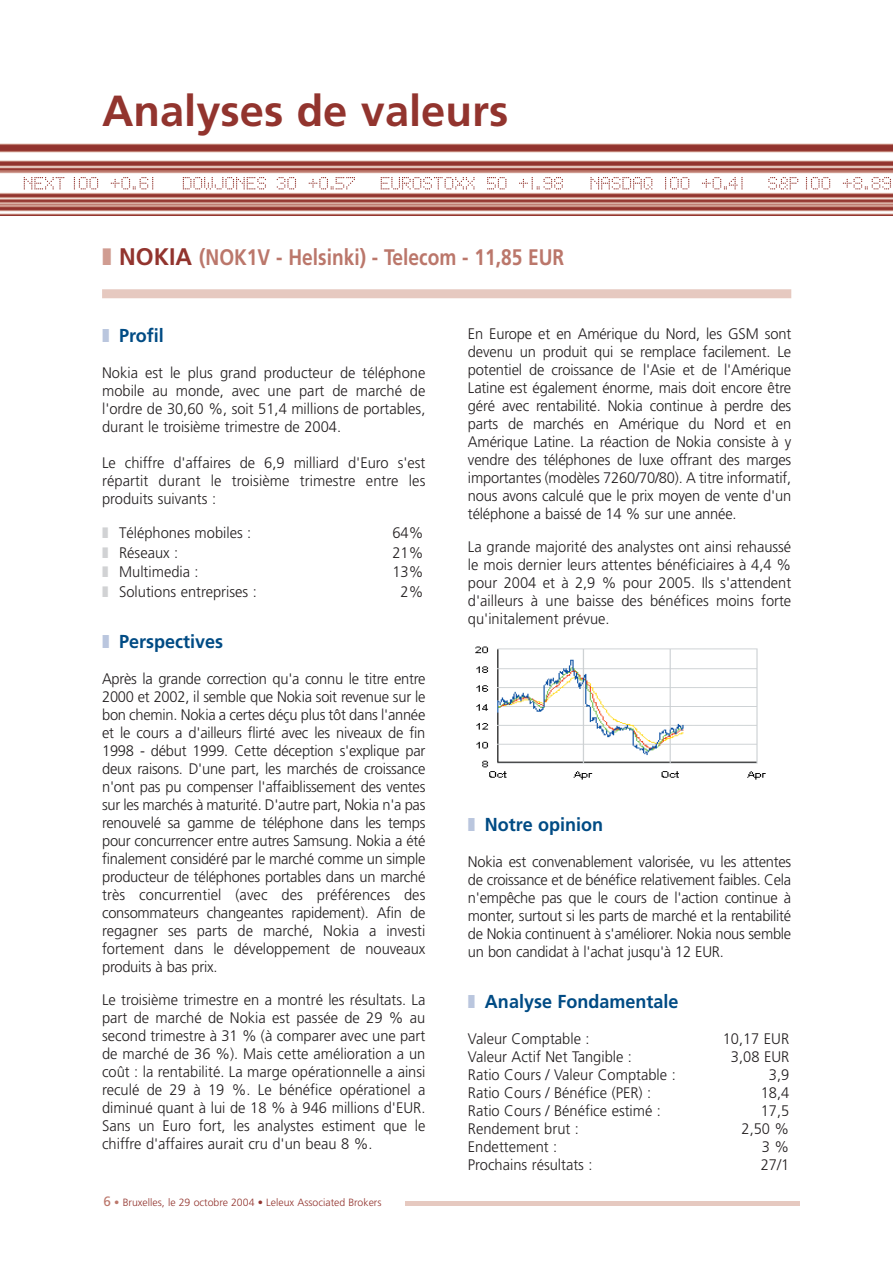
<style>
.page{position:relative;width:893px;height:1263px;background:#fff}
.page>*{position:absolute;margin:0;border:0;box-sizing:border-box;transform-origin:0 0}
.t1{font:700 43.5px "Frutiger";color:#92342e}
.t2{font:700 22.5px "Frutiger";color:#bb776b;scale:.85 1}
.t3{font:700 18.75px "Frutiger";color:#004b84;scale:.96 1}
.t4{font:300 15.3px/18px "Frutiger";color:#231f20;text-align:justify;scale:.96 1}
.t5{font:300 10.5px "Frutiger";color:#92342e}
.s1{color:#d09c91}
.s2{font-size:24px;color:#92342e}
.s3{color:#bac6de}
.s4{color:#d1d2d4}
.s5{font-weight:400;font-size:13.5px;color:#bb776b}
.s6{color:#bb776b}
</style>
<div class="page">
<div style="left:102px;top:289px;width:689px;height:9px;background:#e6c9c0"></div>
<img style="left:475px;top:646px;width:291px;height:134px">
<img style="left:0;top:143px;width:892px;height:73px">
<svg style="left:24px;top:177px;width:40px;height:12px"></svg>
<svg style="left:74px;top:177px;width:24px;height:12px"></svg>
<svg style="left:111px;top:177px;width:42px;height:12px"></svg>
<svg style="left:183px;top:177px;width:83px;height:12px"></svg>
<svg style="left:277px;top:177px;width:19px;height:12px"></svg>
<svg style="left:308px;top:177px;width:47px;height:12px"></svg>
<svg style="left:380px;top:177px;width:94px;height:12px"></svg>
<svg style="left:487px;top:177px;width:19px;height:12px"></svg>
<svg style="left:519px;top:177px;width:44px;height:12px"></svg>
<svg style="left:590px;top:177px;width:62px;height:12px"></svg>
<svg style="left:665px;top:177px;width:24px;height:12px"></svg>
<svg style="left:702px;top:177px;width:40px;height:12px"></svg>
<svg style="left:768px;top:177px;width:30px;height:12px"></svg>
<svg style="left:805px;top:177px;width:25px;height:12px"></svg>
<svg style="left:842px;top:177px;width:49px;height:12px"></svg>
<hr style="left:102px;top:1202px;width:697px;height:4px;background:#e6c9c0">
<div style="left:102px;top:1195px;width:302px;height:23px;background:#fff"></div>
<h1 class="t1" style="left:102px;top:94px;width:408px">Analyses de valeurs</h1>
<h2 class="t2" style="left:102px;top:248px;width:545px"><span class="s1">❚</span> <span class="s2">NOKIA</span> (NOK1V - Helsinki) - Telecom - 11,85 EUR</h2>
<p class="t3" style="left:102px;top:328px;width:66px"><span class="s3">❚</span> Profil</p>
<p class="t4" style="left:102px;top:364px;width:338px">Nokia est le plus grand producteur de téléphone mobile au monde, avec une part de marché de l'ordre de 30,60 %, soit 51,4 millions de portables, durant le troisième trimestre de 2004.</p>
<p class="t4" style="left:102px;top:454px;width:338px">Le chiffre d'affaires de 6,9 milliard d'Euro s'est répartit durant le troisième trimestre entre les produits suivants :</p>
<p class="t4" style="left:102px;top:525px;width:157px"><span class="s4">❚</span> Téléphones mobiles :</p>
<p class="t4" style="left:392px;top:525px;width:34px">64%</p>
<p class="t4" style="left:102px;top:544px;width:81px"><span class="s4">❚</span> Réseaux :</p>
<p class="t4" style="left:392px;top:544px;width:34px">21%</p>
<p class="t4" style="left:102px;top:564px;width:102px"><span class="s4">❚</span> Multimedia :</p>
<p class="t4" style="left:392px;top:564px;width:34px">13%</p>
<p class="t4" style="left:102px;top:583px;width:163px"><span class="s4">❚</span> Solutions entreprises :</p>
<p class="t4" style="left:400px;top:583px;width:25px">2%</p>
<p class="t3" style="left:102px;top:634px;width:128px"><span class="s3">❚</span> Perspectives</p>
<p class="t4" style="left:102px;top:670px;width:338px">Après la grande correction qu'a connu le titre entre 2000 et 2002, il semble que Nokia soit revenue sur le bon chemin. Nokia a certes déçu plus tôt dans l'année et le cours a d'ailleurs flirté avec les niveaux de fin 1998 - début 1999. Cette déception s'explique par deux raisons. D'une part, les marchés de croissance n'ont pas pu compenser l'affaiblissement des ventes sur les marchés à maturité. D'autre part, Nokia n'a pas renouvelé sa gamme de téléphone dans les temps pour concurrencer entre autres Samsung. Nokia a été finalement considéré par le marché comme un simple producteur de téléphones portables dans un marché très concurrentiel (avec des préférences des consommateurs changeantes rapidement). Afin de regagner ses parts de marché, Nokia a investi fortement dans le développement de nouveaux produits à bas prix.</p>
<p class="t4" style="left:102px;top:991px;width:338px">Le troisième trimestre en a montré les résultats. La part de marché de Nokia est passée de 29 % au second trimestre à 31 % (à comparer avec une part de marché de 36 %). Mais cette amélioration a un coût : la rentabilité. La marge opérationnelle a ainsi reculé de 29 à 19 %. Le bénéfice opérationel a diminué quant à lui de 18 % à 946 millions d'EUR.<br>Sans un Euro fort, les analystes estiment que le chiffre d'affaires aurait cru d'un beau 8 %.</p>
<p class="t5" style="left:104px;top:1199px;width:279px"><span class="s5">6</span> <span class="s6">•</span> Bruxelles, le 29 octobre 2004 • Leleux Associated Brokers</p>
<p class="t4" style="left:468px;top:326px;width:338px">En Europe et en Amérique du Nord, les GSM sont devenu un produit qui se remplace facilement. Le potentiel de croissance de l'Asie et de l'Amérique Latine est également énorme, mais doit encore être géré avec rentabilité. Nokia continue à perdre des parts de marchés en Amérique du Nord et en Amérique Latine. La réaction de Nokia consiste à y vendre des téléphones de luxe offrant des marges importantes (modèles 7260/70/80). A titre informatif, nous avons calculé que le prix moyen de vente d'un téléphone a baissé de 14 % sur une année.</p>
<p class="t4" style="left:468px;top:539px;width:338px">La grande majorité des analystes ont ainsi rehaussé le mois dernier leurs attentes bénéficiaires à 4,4 % pour 2004 et à 2,9 % pour 2005. Ils s'attendent d'ailleurs à une baisse des bénéfices moins forte qu'initalement prévue.</p>
<p class="t3" style="left:468px;top:817px;width:142px"><span class="s3">❚</span> Notre opinion</p>
<p class="t4" style="left:468px;top:854px;width:338px">Nokia est convenablement valorisée, vu les attentes de croissance et de bénéfice relativement faibles. Cela n'empêche pas que le cours de l'action continue à monter, surtout si les parts de marché et la rentabilité de Nokia continuent à s'améliorer. Nokia nous semble un bon candidat à l'achat jusqu'à 12 EUR.</p>
<p class="t3" style="left:468px;top:994px;width:221px"><span class="s3">❚</span> Analyse Fondamentale</p>
<p class="t4" style="left:468px;top:1031px;width:128px">Valeur Comptable :</p>
<p class="t4" style="left:722px;top:1031px;width:71px">10,17 EUR</p>
<p class="t4" style="left:468px;top:1049px;width:172px">Valeur Actif Net Tangible :</p>
<p class="t4" style="left:731px;top:1049px;width:62px">3,08 EUR</p>
<p class="t4" style="left:468px;top:1067px;width:218px">Ratio Cours / Valeur Comptable :</p>
<p class="t4" style="left:768px;top:1067px;width:23px">3,9</p>
<p class="t4" style="left:468px;top:1085px;width:192px">Ratio Cours / Bénéfice (PER) :</p>
<p class="t4" style="left:760px;top:1085px;width:31px">18,4</p>
<p class="t4" style="left:468px;top:1103px;width:203px">Ratio Cours / Bénéfice estimé :</p>
<p class="t4" style="left:760px;top:1103px;width:31px">17,5</p>
<p class="t4" style="left:468px;top:1121px;width:117px">Rendement brut :</p>
<p class="t4" style="left:741px;top:1121px;width:51px">2,50 %</p>
<p class="t4" style="left:468px;top:1139px;width:95px">Endettement :</p>
<p class="t4" style="left:762px;top:1139px;width:30px">3 %</p>
<p class="t4" style="left:468px;top:1157px;width:131px">Prochains résultats :</p>
<p class="t4" style="left:760px;top:1157px;width:31px">27/1</p>
</div>
